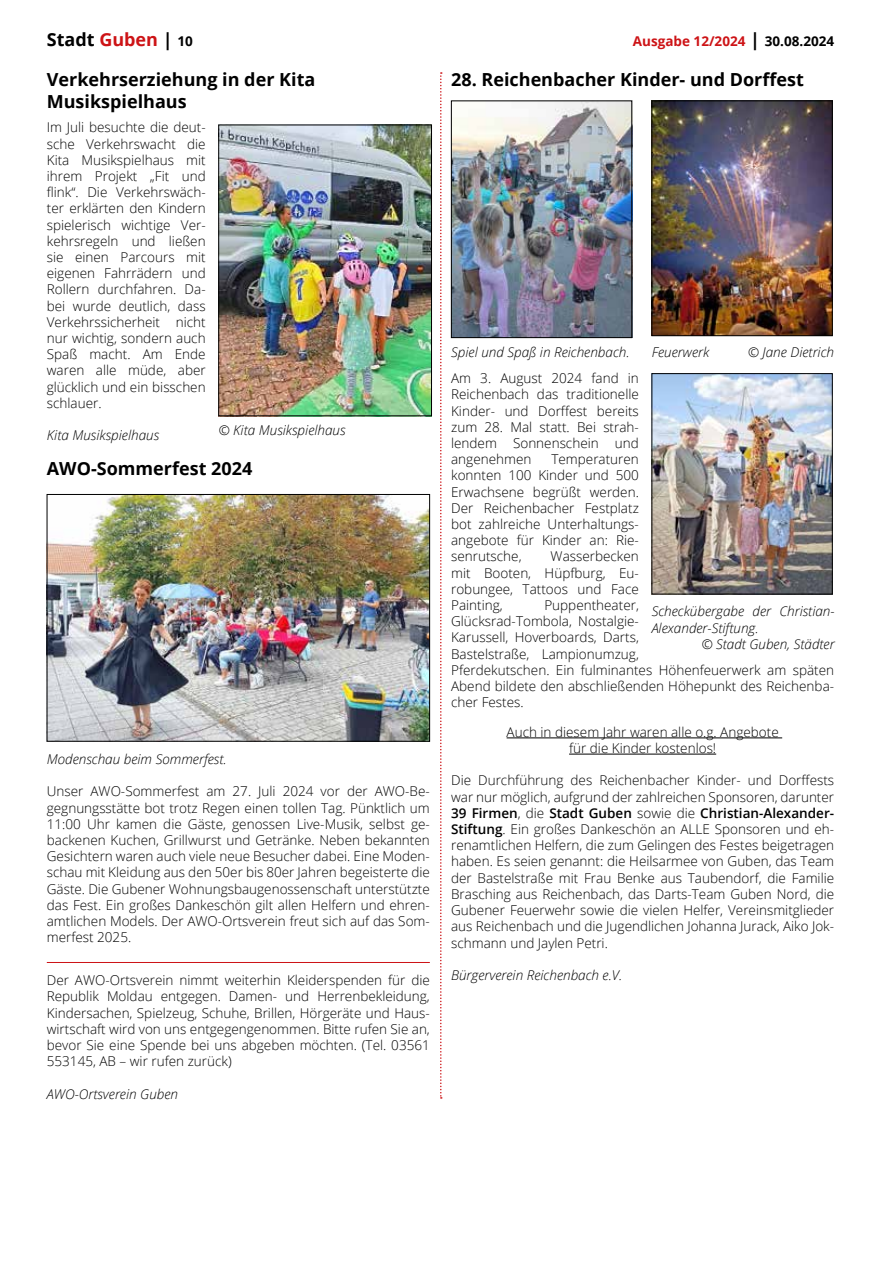
<style>
.page{position:relative;width:881px;height:1263px;background:#fff}
.page>*{position:absolute;margin:0;border:0;box-sizing:border-box;transform-origin:0 0}
.t1{font:700 18px "Open Sans";color:#000}
.t2{font:300 13.5px/16.2px "Open Sans";color:#000;text-align:justify}
.t3{font:italic 300 13.5px/16.2px "Open Sans";color:#000}
.t4{font:700 13.5px "Open Sans";color:#cd1316}
.s1{color:#cd1316}
.s2{font-size:13.5px}
.s3{font-size:18px;color:#000}
.s4{color:#000}
.s5{font-weight:600}
</style>
<div class="page">
<svg style="left:440px;top:72px;width:1px;height:1027px"></svg>
<hr style="left:47px;top:962px;width:382px;height:1px;background:#cd1316">
<img style="left:49px;top:496px;width:378px;height:243px">
<div style="left:47px;top:494px;width:382px;height:247px;border:1px solid #000"></div>
<img style="left:220px;top:127px;width:209px;height:287px">
<div style="left:218px;top:125px;width:213px;height:291px;border:1px solid #000"></div>
<img style="left:453px;top:103px;width:176px;height:233px">
<div style="left:451px;top:101px;width:180px;height:237px;border:1px solid #000"></div>
<img style="left:653px;top:103px;width:177px;height:231px">
<div style="left:651px;top:101px;width:181px;height:235px;border:1px solid #000"></div>
<hr style="left:506px;top:737px;width:275px;height:1px;background:#000">
<hr style="left:569px;top:754px;width:147px;height:1px;background:#000">
<img style="left:653px;top:375px;width:177px;height:217px">
<div style="left:651px;top:373px;width:181px;height:221px;border:1px solid #000"></div>
<h1 class="t1" style="left:47px;top:27px;width:147px">Stadt <span class="s1">Guben</span> | <span class="s2">10</span></h1>
<p class="t4" style="left:632px;top:32px;width:203px">Ausgabe 12/2024 <span class="s3">|</span> <span class="s4">30.08.2024</span></p>
<h1 class="t1" style="left:47px;top:67px;width:270px">Verkehrserziehung in der Kita</h1>
<h1 class="t1" style="left:451px;top:67px;width:354px">28. Reichenbacher Kinder- und Dorffest</h1>
<h1 class="t1" style="left:47px;top:88px;width:141px">Musikspielhaus</h1>
<p class="t2" style="left:47px;top:119px;width:160px">Im Juli besuchte die deut&shy;sche Verkehrswacht die Kita Musikspielhaus mit ihrem Projekt „Fit und flink“. Die Verkehrswäch&shy;ter erklärten den Kindern spielerisch wichtige Ver&shy;kehrsregeln und ließen sie einen Parcours mit eigenen Fahrrädern und Rollern durchfahren. Da&shy;bei wurde deutlich, dass Verkehrssicherheit nicht nur wichtig, sondern auch Spaß macht. Am Ende waren alle müde, aber glücklich und ein bisschen schlauer.</p>
<p class="t3" style="left:47px;top:427px;width:114px">Kita Musikspielhaus</p>
<h1 class="t1" style="left:47px;top:455px;width:207px">AWO-Sommerfest 2024</h1>
<p class="t3" style="left:451px;top:343px;width:180px">Spiel und Spaß in Reichenbach.</p>
<p class="t3" style="left:651px;top:344px;width:59px">Feuerwerk</p>
<p class="t3" style="left:747px;top:344px;width:88px">© Jane Dietrich</p>
<p class="t2" style="left:451px;top:370px;width:189px">Am 3. August 2024 fand in Reichenbach das traditionelle Kinder- und Dorffest bereits zum 28. Mal statt. Bei strah&shy;lendem Sonnenschein und angenehmen</p>
<p class="t3" style="left:218px;top:421px;width:129px">© Kita Musikspielhaus</p>
<p class="t2" style="left:451px;top:451px;width:189px;text-indent:100px">Temperaturen konnten 100 Kinder und 500<br>Erwachsene begrüßt werden.<br>Der Reichenbacher Festplatz bot zahlreiche Unterhaltungs&shy;angebote für Kinder an: Rie&shy;senrutsche,</p>
<p class="t2" style="left:451px;top:548px;width:189px;text-indent:99px">Wasserbecken mit Booten, Hüpfburg, Eu&shy;robungee, Tattoos und Face Painting,</p>
<p class="t2" style="left:451px;top:597px;width:384px;text-align:left;text-indent:93px">Puppentheater,<br>Glücksrad-Tombola, Nostalgie-<br>Karussell, Hoverboards, Darts,<br>Bastelstraße, Lampionumzug,<br>Pferdekutschen. Ein fulminantes Höhenfeuerwerk am späten Abend bildete den abschließenden Höhepunkt des Reichenba&shy;cher Festes.</p>
<p class="t2" style="left:506px;top:723px;width:273px;text-align:center">Auch in diesem Jahr waren alle o.g. Angebote für die Kinder kostenlos!</p>
<p class="t2" style="left:451px;top:772px;width:384px">Die Durchführung des Reichenbacher Kinder- und Dorffests war nur möglich, aufgrund der zahlreichen Sponsoren, darunter <span class="s5">39 Firmen</span>, die <span class="s5">Stadt Guben</span> sowie die <span class="s5">Christian-Alexander-Stiftung</span>. Ein großes Dankeschön an ALLE Sponsoren und eh&shy;renamtlichen Helfern, die zum Gelingen des Festes beigetragen haben. Es seien genannt: die Heilsarmee von Guben, das Team der Bastelstraße mit Frau Benke aus Taubendorf, die Familie Brasching aus Reichenbach, das Darts-Team Guben Nord, die Gubener Feuerwehr sowie die vielen Helfer, Vereinsmitglieder aus Reichenbach und die Jugendlichen Johanna Jurack, Aiko Jok&shy;schmann und Jaylen Petri.</p>
<p class="t3" style="left:451px;top:966px;width:172px">Bürgerverein Reichenbach e.V.</p>
<p class="t3" style="left:651px;top:603px;width:184px">Scheckübergabe der Christian-<br>Alexander-Stiftung.</p>
<p class="t3" style="left:701px;top:635px;width:135px">© Stadt Guben, Städter</p>
<p class="t3" style="left:47px;top:751px;width:181px">Modenschau beim Sommerfest.</p>
<p class="t2" style="left:47px;top:783px;width:384px">Unser AWO-Sommerfest am 27. Juli 2024 vor der AWO-Be&shy;gegnungsstätte bot trotz Regen einen tollen Tag. Pünktlich um 11:00 Uhr kamen die Gäste, genossen Live-Musik, selbst ge&shy;backenen Kuchen, Grillwurst und Getränke. Neben bekannten Gesichtern waren auch viele neue Besucher dabei. Eine Moden&shy;schau mit Kleidung aus den 50er bis 80er Jahren begeisterte die Gäste. Die Gubener Wohnungsbaugenossenschaft unterstützte das Fest. Ein großes Dankeschön gilt allen Helfern und ehren&shy;amtlichen Models. Der AWO-Ortsverein freut sich auf das Som&shy;merfest 2025.</p>
<p class="t2" style="left:47px;top:972px;width:384px">Der AWO-Ortsverein nimmt weiterhin Kleiderspenden für die Republik Moldau entgegen. Damen- und Herrenbekleidung, Kindersachen, Spielzeug, Schuhe, Brillen, Hörgeräte und Haus&shy;wirtschaft wird von uns entgegengenommen. Bitte rufen Sie an, bevor Sie eine Spende bei uns abgeben möchten. (Tel. 03561<br>553145, AB – wir rufen zurück)</p>
<p class="t3" style="left:47px;top:1085px;width:133px">AWO-Ortsverein Guben</p>
</div>
